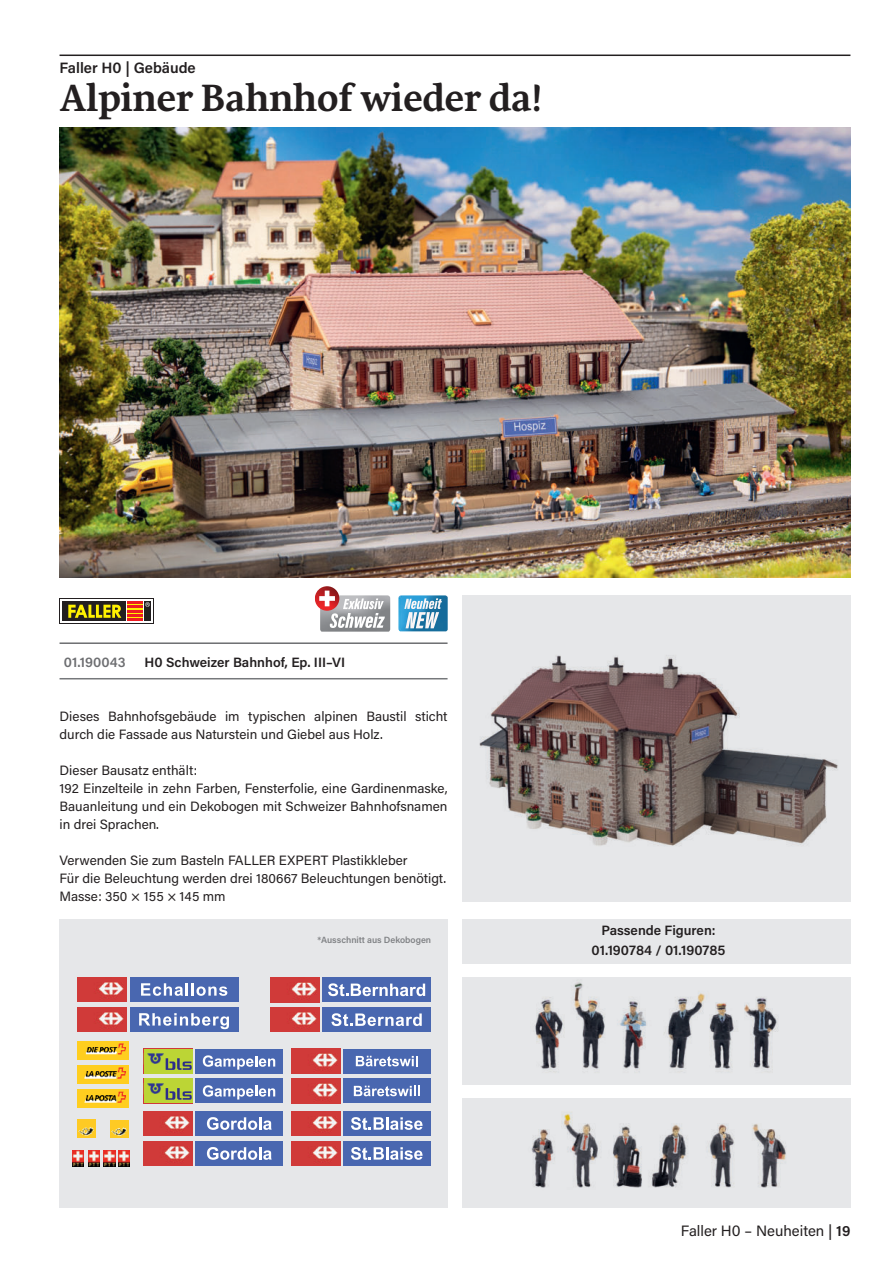
<style>
.page{position:relative;width:893px;height:1263px;background:#fff}
.page>*{position:absolute;margin:0;border:0;box-sizing:border-box;transform-origin:0 0}
.t1{font:700 39px "Sirba";letter-spacing:-.02em;color:#231f20}
.t2{font:15px "Acumin Pro";color:#231f20}
.t3{font:600 15px "Acumin Pro";color:#231f20}
.t4{font:13.5px/18px "Acumin Pro";color:#231f20}
.t5{font:600 13.5px/19.5px "Acumin Pro";color:#231f20;text-align:center}
.t6{font:600 13.5px "Acumin Pro";letter-spacing:.005em;color:#6d6e71}
.t7{font:600 9px "Acumin Pro";color:#808285}
.s1{font-weight:500}
.s2{font-weight:600}
</style>
<div class="page">
<hr style="left:60px;top:55px;width:790px;height:1px;background:#231f20">
<img style="left:60px;top:127px;width:790px;height:450px">
<hr style="left:60px;top:642px;width:388px;height:2px;background:#6d6e71">
<hr style="left:60px;top:678px;width:388px;height:1px;background:#76787b">
<img style="left:398px;top:595px;width:50px;height:36px">
<svg style="left:404px;top:598px;width:38px;height:30px"></svg>
<img style="left:320px;top:595px;width:70px;height:37px">
<img style="left:315px;top:586px;width:22px;height:22px">
<svg style="left:319px;top:591px;width:66px;height:37px"></svg>
<div style="left:462px;top:595px;width:388px;height:306px;background:#e6e7e9"></div>
<div style="left:462px;top:977px;width:388px;height:107px;background:#e6e7e9"></div>
<div style="left:462px;top:1098px;width:388px;height:109px;background:#e6e7e9"></div>
<div style="left:60px;top:919px;width:388px;height:288px;background:#e6e7e9"></div>
<img style="left:479px;top:655px;width:359px;height:191px">
<div style="left:130px;top:977px;width:108px;height:25px;background:#4967b0"></div>
<svg style="left:141px;top:983px;width:86px;height:13px"></svg>
<img style="left:78px;top:977px;width:49px;height:25px">
<div style="left:130px;top:1007px;width:108px;height:24px;background:#4967b0"></div>
<svg style="left:139px;top:1013px;width:90px;height:16px"></svg>
<img style="left:78px;top:1007px;width:49px;height:24px">
<div style="left:322px;top:977px;width:109px;height:25px;background:#4967b0"></div>
<svg style="left:328px;top:983px;width:97px;height:13px"></svg>
<img style="left:271px;top:977px;width:48px;height:25px">
<div style="left:322px;top:1007px;width:109px;height:25px;background:#4967b0"></div>
<svg style="left:331px;top:1013px;width:91px;height:13px"></svg>
<img style="left:271px;top:1007px;width:48px;height:25px">
<div style="left:196px;top:1049px;width:87px;height:24px;background:#4967b0"></div>
<svg style="left:203px;top:1055px;width:72px;height:14px"></svg>
<div style="left:196px;top:1079px;width:87px;height:24px;background:#4967b0"></div>
<svg style="left:203px;top:1085px;width:72px;height:14px"></svg>
<div style="left:343px;top:1049px;width:87px;height:24px;background:#4967b0"></div>
<svg style="left:356px;top:1056px;width:62px;height:10px"></svg>
<img style="left:291px;top:1049px;width:49px;height:24px">
<div style="left:343px;top:1079px;width:87px;height:24px;background:#4967b0"></div>
<svg style="left:354px;top:1086px;width:66px;height:10px"></svg>
<img style="left:291px;top:1079px;width:49px;height:24px">
<div style="left:196px;top:1111px;width:87px;height:25px;background:#4967b0"></div>
<svg style="left:207px;top:1117px;width:65px;height:13px"></svg>
<img style="left:144px;top:1111px;width:49px;height:25px">
<div style="left:196px;top:1141px;width:87px;height:25px;background:#4967b0"></div>
<svg style="left:207px;top:1147px;width:65px;height:13px"></svg>
<img style="left:144px;top:1141px;width:49px;height:25px">
<div style="left:343px;top:1111px;width:87px;height:25px;background:#4967b0"></div>
<svg style="left:351px;top:1117px;width:72px;height:13px"></svg>
<img style="left:291px;top:1111px;width:49px;height:25px">
<div style="left:343px;top:1141px;width:87px;height:25px;background:#4967b0"></div>
<svg style="left:351px;top:1147px;width:72px;height:13px"></svg>
<img style="left:291px;top:1141px;width:49px;height:25px">
<div style="left:144px;top:1049px;width:49px;height:24px;background:#bcd535"></div>
<svg style="left:147px;top:1053px;width:45px;height:17px"></svg>
<img style="left:147px;top:1054px;width:17px;height:10px">
<div style="left:144px;top:1079px;width:49px;height:24px;background:#bcd535"></div>
<svg style="left:147px;top:1083px;width:45px;height:17px"></svg>
<img style="left:148px;top:1084px;width:15px;height:9px">
<img style="left:77px;top:1041px;width:51px;height:19px">
<img style="left:77px;top:1065px;width:51px;height:19px">
<img style="left:77px;top:1089px;width:51px;height:19px">
<img style="left:77px;top:1119px;width:18px;height:18px">
<img style="left:110px;top:1120px;width:18px;height:18px">
<img style="left:88px;top:1150px;width:11px;height:16px">
<img style="left:104px;top:1150px;width:11px;height:16px">
<img style="left:72px;top:1150px;width:11px;height:16px">
<img style="left:119px;top:1150px;width:11px;height:16px">
<div style="left:60px;top:599px;width:94px;height:25px;background:#231f20"></div>
<div style="left:60px;top:599px;width:93px;height:24px;background:#fff"></div>
<div style="left:63px;top:601px;width:63px;height:20px;background:#231f20"></div>
<div style="left:144px;top:601px;width:7px;height:20px;background:#231f20"></div>
<svg style="left:127px;top:612px;width:16px;height:7px"></svg>
<svg style="left:68px;top:605px;width:53px;height:13px"></svg>
<hr style="left:127px;top:601px;width:16px;height:3px;background:#ee1d23">
<hr style="left:127px;top:614px;width:16px;height:3px;background:#ee1d23">
<svg style="left:127px;top:619px;width:16px;height:2px"></svg>
<svg style="left:127px;top:602px;width:23px;height:10px"></svg>
<img style="left:535px;top:982px;width:243px;height:90px">
<img style="left:531px;top:1112px;width:255px;height:76px">
<div style="left:462px;top:919px;width:388px;height:44px;background:#e6e7e9"></div>
<p class="t3" style="left:60px;top:62px;width:138px">Faller H0 | Gebäude</p>
<h1 class="t1" style="left:60px;top:82px;width:485px">Alpiner Bahnhof wieder da!</h1>
<p class="t6" style="left:64px;top:657px;width:64px">01.190043</p>
<p class="t5" style="left:145px;top:654px;width:202px">H0 Schweizer Bahnhof, Ep. III–VI</p>
<p class="t4" style="left:60px;top:708px;width:390px">Dieses Bahnhofsgebäude im typischen alpinen Baustil sticht durch die Fassade aus Naturstein und Giebel aus Holz.</p>
<p class="t4" style="left:60px;top:762px;width:390px">Dieser Bausatz enthält:<br>192 Einzelteile in zehn Farben, Fensterfolie, eine Gardinenmaske, Bauanleitung und ein Dekobogen mit Schweizer Bahnhofsnamen in drei Sprachen.</p>
<p class="t4" style="left:60px;top:852px;width:388px">Verwenden Sie zum Basteln FALLER EXPERT Plastikkleber<br>Für die Beleuchtung werden drei 180667 Beleuchtungen benötigt.<br>Masse: 350 × 155 × 145 mm</p>
<p class="t7" style="left:317px;top:936px;width:115px">*Ausschnitt aus Dekobogen</p>
<p class="t5" style="left:591px;top:922px;width:136px">Passende Figuren:<br>01.190784 / 01.190785</p>
<p class="t2" style="left:681px;top:1223px;width:171px">Faller H0 – Neuheiten <span class="s1">|</span> <span class="s2">19</span></p>
</div>
